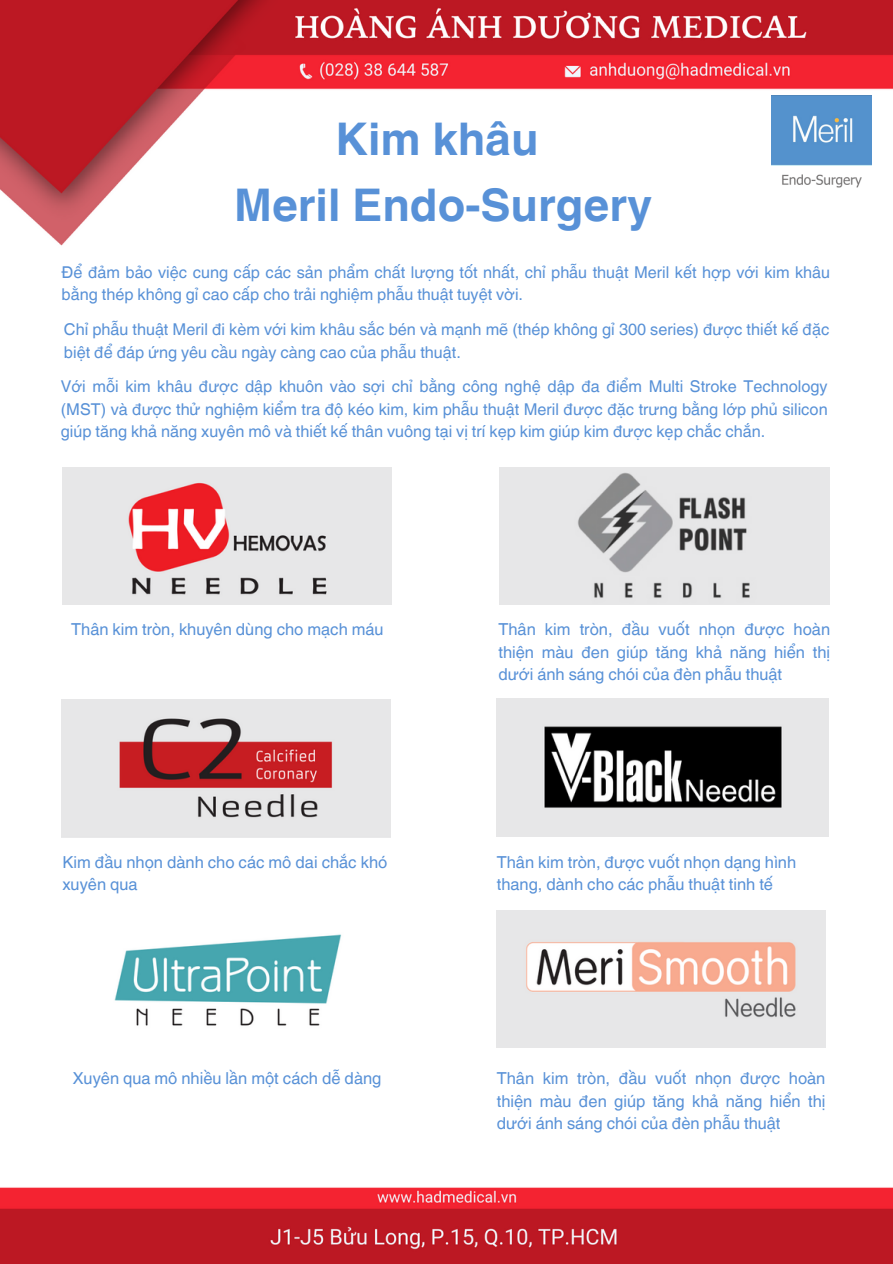
<style>
.page{position:relative;width:893px;height:1264px;background:#fff}
.page>*{position:absolute;margin:0;border:0;box-sizing:border-box;transform-origin:0 0}
.t1{font:700 45px/66.3px "Helvetica World";color:#5891d7;text-align:center}
.t2{font:16.5px/22.5px "Helvetica World";color:#5891d7;text-align:justify}
.t3{font:16.35px/22.5px "Helvetica World";color:#5891d7}
</style>
<div class="page">
<img style="left:0;top:0;width:892px;height:1263px">
<img style="left:62px;top:467px;width:329px;height:137px">
<img style="left:496px;top:698px;width:332px;height:138px">
<img style="left:62px;top:699px;width:328px;height:138px">
<img style="left:62px;top:910px;width:328px;height:137px">
<img style="left:497px;top:910px;width:328px;height:137px">
<img style="left:499px;top:467px;width:330px;height:137px">
<img style="left:771px;top:95px;width:100px;height:99px">
<p class="t1" style="left:234px;top:101px;width:419px">Kim khâu<br>Meril Endo-Surgery</p>
<p class="t3" style="left:62px;top:261px;width:770px">Để đảm bảo việc cung cấp các sản phẩm chất lượng tốt nhất, chỉ phẫu thuật Meril kết hợp với kim khâu bằng thép không gỉ cao cấp cho trải nghiệm phẫu thuật tuyệt vời.</p>
<p class="t3" style="left:64px;top:318px;width:766px">Chỉ phẫu thuật Meril đi kèm với kim khâu sắc bén và mạnh mẽ (thép không gỉ 300 series) được thiết kế đặc biệt để đáp ứng yêu cầu ngày càng cao của phẫu thuật.</p>
<p class="t3" style="left:61px;top:375px;width:768px;text-align:justify">Với mỗi kim khâu được dập khuôn vào sợi chỉ bằng công nghệ dập đa điểm Multi Stroke Technology (MST) và được thử nghiệm kiểm tra độ kéo kim, kim phẫu thuật Meril được đặc trưng bằng lớp phủ silicon giúp tăng khả năng xuyên mô và thiết kế thân vuông tại vị trí kẹp kim giúp kim được kẹp chắc chắn.</p>
<p class="t2" style="left:71px;top:618px;width:314px">Thân kim tròn, khuyên dùng cho mạch máu</p>
<p class="t2" style="left:498px;top:618px;width:333px">Thân kim tròn, đầu vuốt nhọn được hoàn thiện màu đen giúp tăng khả năng hiển thị dưới ánh sáng chói của đèn phẫu thuật</p>
<p class="t2" style="left:62px;top:850px;width:326px">Kim đầu nhọn dành cho các mô dai chắc khó xuyên qua</p>
<p class="t2" style="left:497px;top:850px;width:301px">Thân kim tròn, được vuốt nhọn dạng hình thang, dành cho các phẫu thuật tinh tế</p>
<p class="t2" style="left:73px;top:1067px;width:310px">Xuyên qua mô nhiều lần một cách dễ dàng</p>
<p class="t2" style="left:497px;top:1067px;width:330px">Thân kim tròn, đầu vuốt nhọn được hoàn thiện màu đen giúp tăng khả năng hiển thị dưới ánh sáng chói của đèn phẫu thuật</p>
</div>
